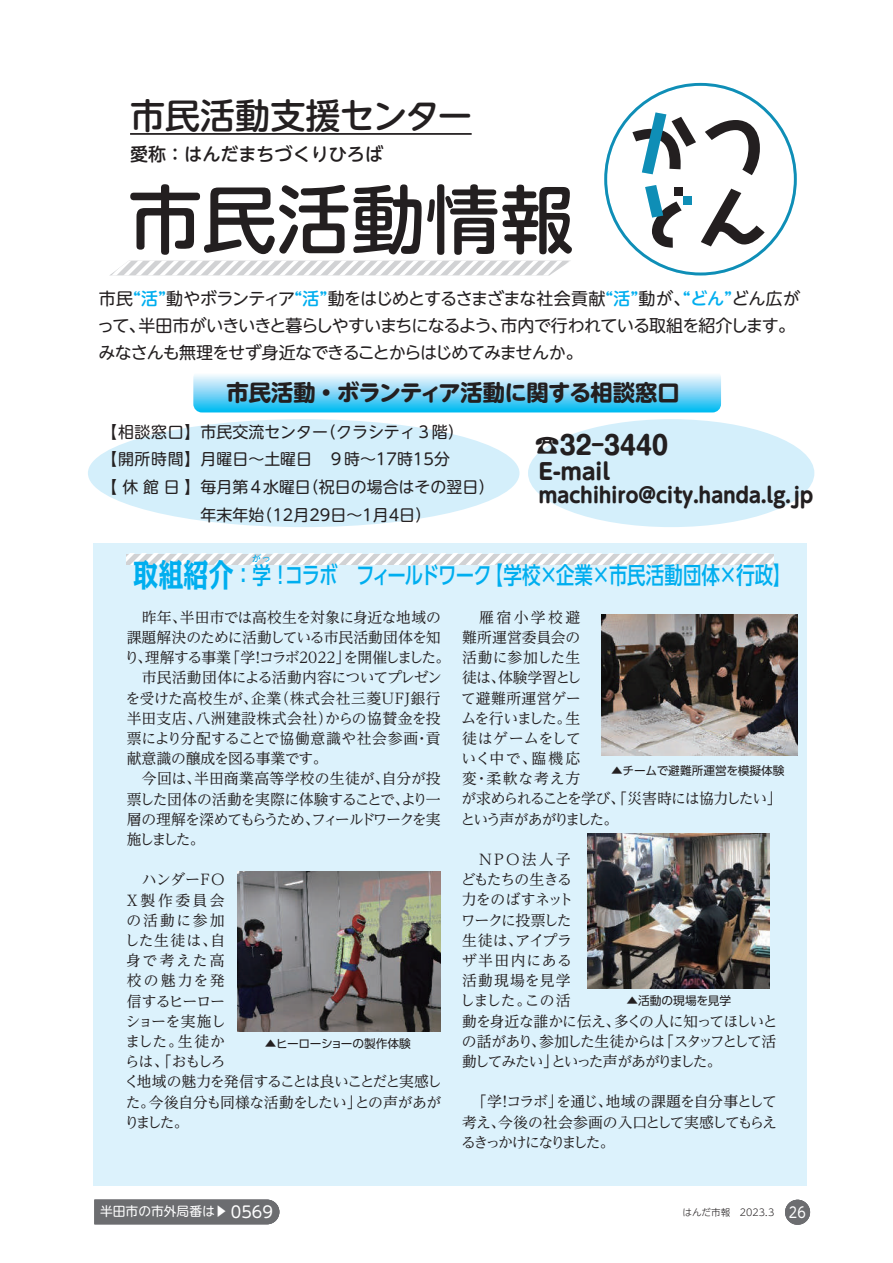
<style>
.page{position:relative;width:893px;height:1263px;background:#fff}
.page>*{position:absolute;margin:0;border:0;box-sizing:border-box;transform-origin:0 0}
.t1{font:500 74.4px "UD Shin M Go Pr 6 N";color:#231f20}
.t2{font:500 35.1px "UD Shin M Go Pr 6 N";color:#231f20}
.t3{font:700 31.95px "Kakumin Pro";color:#00aeef;scale:.79 1}
.t4{font:700 25.5px "Shin M Go Pr 6 N";letter-spacing:-.02em;color:#231f20}
.t5{font:500 23.4px "UD Shin Go Pr 6 N";letter-spacing:.005em;color:#00aeef;scale:.79 1}
.t6{font:500 23.4px "UD Shin Go Pr 6 N";letter-spacing:-.065em;color:#00aeef;scale:.79 1}
.t7{font:500 23.4px "UD Shin Go Pr 6 N";letter-spacing:-.045em;color:#00aeef;scale:.79 1}
.t8{font:700 22.35px "UD Shin M Go Pr 6 N";letter-spacing:-.025em;color:#231f20}
.t9{font:700 22.35px "UD Shin M Go Pr 6";color:#231f20}
.t10{font:700 20.7px "UD Shin M Go Pr 6";letter-spacing:-.02em;color:#231f20;scale:.95 1}
.t11{font:500 18px "UD Shin M Go Pr 6 N";color:#231f20}
.t12{font:16.95px/26.5px "UD Shin M Go Pr 6 N";letter-spacing:-.05em;color:#231f20;text-align:right}
.t13{font:15.9px/27.6px "UD Shin M Go Pr 6 N";color:#231f20}
.t14{font:15.9px "UD Shin M Go Pr 6 N";color:#fff}
.t15{font:14.85px/20.2px "UD Reimin Pr 6 N";letter-spacing:-.035em;color:#231f20}
.t16{font:14.85px/20.2px "UD Reimin Pr 6 N";letter-spacing:-.085em;color:#231f20}
.t17{font:14.85px/20.2px "UD Reimin Pr 6 N";letter-spacing:.065em;color:#231f20;text-align:right}
.t18{font:14.85px/20.2px "UD Reimin Pr 6 N";color:#231f20;text-align:right}
.t19{font:14.85px/20.2px "UD Reimin Pr 6 N";letter-spacing:-.095em;color:#231f20}
.t20{font:14.85px "UD Reimin Pr 6 N";letter-spacing:.03em;color:#231f20}
.t21{font:14.85px "UD Reimin Pr 6 N";letter-spacing:.015em;color:#231f20}
.t22{font:14.85px/20.2px "UD Reimin Pr 6 N";letter-spacing:-.15em;color:#231f20}
.t23{font:14.85px "UD Reimin Pr 6 N";letter-spacing:.075em;color:#231f20}
.t24{font:14.85px "UD Reimin Pr 6 N";letter-spacing:.02em;color:#231f20}
.t25{font:14.85px "UD Reimin Pr 6 N";letter-spacing:-.135em;color:#231f20}
.t26{font:14.85px/20.2px "UD Reimin Pr 6 N";letter-spacing:.05em;color:#231f20}
.t27{font:14.85px "UD Reimin Pr 6 N";letter-spacing:-.09em;color:#231f20}
.t28{font:14.85px "UD Reimin Pr 6 N";letter-spacing:-.165em;color:#231f20}
.t29{font:14.85px "UD Reimin Pr 6 N";letter-spacing:-.14em;color:#231f20}
.t30{font:14.85px "UD Reimin Pr 6 N";letter-spacing:.025em;color:#231f20}
.t31{font:14.85px "UD Reimin Pr 6 N";letter-spacing:-.015em;color:#231f20}
.t32{font:14.7px "UD Shin M Go Pr 6 N";color:#fff;scale:.87 1}
.t33{font:12.75px "UD Shin M Go Pr 6 N";color:#fff}
.t34{font:11.7px "UD Shin Go Pr 6 N";color:#231f20}
.t35{font:11.7px "UD Shin Go Pr 6 N";letter-spacing:-.02em;color:#231f20}
.t36{font:300 9.6px "UD Shin M Go Pr 6 N";color:#231f20}
.t37{font:500 9.6px "UD Shin Go Pr 6 N";color:#00aeef}
.s1{font-weight:500;color:#00aeef}
</style>
<div class="page">
<div style="left:88px;top:419px;width:431px;height:108px;background:#d4effb;border-radius:50%"></div>
<div style="left:528px;top:419px;width:286px;height:108px;background:#d4effb;border-radius:50%"></div>
<div style="left:94px;top:542px;width:713px;height:643px;background:#dcf2fc"></div>
<svg style="left:705px;top:120px;width:55px;height:55px"></svg>
<svg style="left:701px;top:189px;width:64px;height:57px"></svg>
<div style="left:674px;top:187px;width:9px;height:8px;background:#231f20"></div>
<div style="left:683px;top:196px;width:8px;height:8px;background:#0f8eb6"></div>
<svg style="left:645px;top:185px;width:37px;height:63px"></svg>
<svg style="left:632px;top:112px;width:64px;height:62px"></svg>
<svg style="left:110px;top:261px;width:460px;height:14px"></svg>
<svg style="left:127px;top:554px;width:647px;height:11px;background:#e4e4e5"></svg>
<svg style="left:193px;top:374px;width:528px;height:38px;background:#7fd7f7"></svg>
<img style="left:237px;top:871px;width:204px;height:160px">
<img style="left:601px;top:614px;width:196px;height:142px">
<hr style="left:130px;top:133px;width:342px;height:2px;background:#231f20">
<div style="left:94px;top:1199px;width:185px;height:25px;background:#6c6d70"></div>
<div style="left:785px;top:1200px;width:25px;height:25px;background:#6c6d70;border-radius:50%"></div>
<img style="left:588px;top:833px;width:182px;height:155px">
<h2 class="t2" style="left:130px;top:86px;width:344px">市民活動支援センター</h2>
<p class="t11" style="left:130px;top:139px;width:254px">愛称：はんだまちづくりひろば</p>
<h1 class="t1" style="left:128px;top:157px;width:448px">市民活動情報</h1>
<p class="t12" style="left:99px;top:285px;width:703px">市民<span class="s1">活“ ”</span>動やボランティア<span class="s1">活“ ”</span>動をはじめとするさまざまな社会貢献<span class="s1">活“ ”</span>動が、<span class="s1">“どん”</span>どん広が市内で行われている取組を紹介します。</p>
<p class="t12" style="left:138px;top:311px;width:371px">半田市がいきいきと暮らしやすいまちになるよう、</p>
<p class="t12" style="left:97px;top:311px;width:487px;text-align:left">って、<br>みなさんも無理をせず身近なできることからはじめてみませんか。</p>
<h3 class="t8" style="left:226px;top:373px;width:455px">市民活動・ボランティア活動に関する相談窓口</h3>
<p class="t13" style="left:101px;top:417px;width:228px">【相談窓口【市民交流センター</p>
<p class="t13" style="left:320px;top:417px;width:145px">（クラシティ３階(</p>
<p class="t13" style="left:256px;top:472px;width:239px;text-indent:47px">（祝日の場合はその翌日(（12月29日～1月4日(</p>
<p class="t13" style="left:101px;top:445px;width:350px">【開所時間【月曜日～土曜日　９時～17時15分【休館日【毎月第４水曜日</p>
<p class="t13" style="left:201px;top:500px;width:65px">年末年始</p>
<h3 class="t4" style="left:535px;top:424px;width:135px">☎32-3440</h3>
<h3 class="t9" style="left:538px;top:452px;width:73px">E-mail</h3>
<h3 class="t10" style="left:538px;top:478px;width:291px">machihiro@city.handa l g. .jp</h3>
<h3 class="t3" style="left:133px;top:550px;width:129px">取組紹介</h3>
<p class="t37" style="left:252px;top:551px;width:21px">がっ</p>
<h3 class="t6" style="left:285px;top:556px;width:263px">コラボ　フィールドワーク</h3>
<h3 class="t7" style="left:234px;top:556px;width:72px">：学！</h3>
<h3 class="t5" style="left:485px;top:556px;width:389px">【学校×企業×市民活動団体×行政【</h3>
<p class="t15" style="left:127px;top:607px;width:62px">　昨年、</p>
<p class="t15" style="left:127px;top:627px;width:316px">課題解決のために活動している市民活動団体を知</p>
<p class="t29" style="left:344px;top:645px;width:108px">を開催しました。</p>
<p class="t15" style="left:180px;top:607px;width:263px">半田市では高校生を対象に身近な地域の</p>
<p class="t18" style="left:226px;top:647px;width:126px">「学コラボ2022」</p>
<p class="t31" style="left:124px;top:645px;width:108px">り理解する事業</p>
<p class="t15" style="left:250px;top:647px;width:16px">！</p>
<p class="t15" style="left:137px;top:647px;width:16px">、</p>
<p class="t15" style="left:127px;top:667px;width:317px">　市民活動団体による活動内容についてプレゼン</p>
<p class="t20" style="left:274px;top:686px;width:168px">（株式会社三菱ＵＦＪ銀行</p>
<p class="t15" style="left:251px;top:687px;width:32px">企業</p>
<p class="t15" style="left:125px;top:687px;width:134px">を受けた高校生が、</p>
<p class="t20" style="left:195px;top:706px;width:139px">八洲建設株式会社）</p>
<p class="t15" style="left:127px;top:707px;width:77px">半田支店、</p>
<p class="t15" style="left:325px;top:707px;width:117px">からの協賛金を投</p>
<p class="t21" style="left:127px;top:726px;width:293px">票により分配することで協働意識や社会参画</p>
<p class="t15" style="left:127px;top:748px;width:203px">献意識の醸成を図る事業です。</p>
<p class="t15" style="left:382px;top:768px;width:60px">自分が投</p>
<p class="t15" style="left:426px;top:728px;width:16px">貢</p>
<p class="t15" style="left:415px;top:728px;width:16px">・</p>
<p class="t15" style="left:127px;top:768px;width:316px">　今回は、<br>票した団体の活動を実際に体験することでより一</p>
<p class="t24" style="left:194px;top:767px;width:197px">半田商業高等学校の生徒が、</p>
<p class="t16" style="left:127px;top:788px;width:316px;text-indent:268px">、<br>層の理解を深めてもらうためフィールドワークを実</p>
<p class="t15" style="left:305px;top:808px;width:16px">、</p>
<p class="t15" style="left:127px;top:829px;width:80px">施しました。</p>
<p class="t17" style="left:124px;top:869px;width:103px">　ハンダーＦＯ<br>Ｘ製作委員会の活動に参加した生徒は 自、身で考えた高校の魅力を発信するヒーローショーを実施し生徒か</p>
<p class="t15" style="left:125px;top:1031px;width:59px">ました。</p>
<p class="t15" style="left:125px;top:1051px;width:102px">らは、「おもしろ</p>
<p class="t16" style="left:125px;top:1071px;width:319px">く地域の魅力を発信することは良いことだと実感し</p>
<p class="t15" style="left:355px;top:1091px;width:88px">との声があが</p>
<p class="t35" style="left:265px;top:1034px;width:148px">▲ヒーローショーの製作体験</p>
<p class="t15" style="left:149px;top:1091px;width:214px">今後自分も同様な活動をしたい」</p>
<p class="t15" style="left:124px;top:1091px;width:66px">た。<br>りました。</p>
<p class="t18" style="left:462px;top:606px;width:121px">　雁宿小学校避難所運営委員会の活動に参加した生体験学習とし</p>
<p class="t15" style="left:462px;top:667px;width:45px">徒は、</p>
<p class="t30" style="left:461px;top:686px;width:121px">て避難所運営ゲー</p>
<p class="t27" style="left:461px;top:706px;width:120px">ムを行いました生。</p>
<p class="t20" style="left:462px;top:726px;width:120px">徒はゲームをして</p>
<p class="t15" style="left:532px;top:748px;width:50px">臨機応</p>
<p class="t26" style="left:486px;top:748px;width:95px;text-indent:-25px">いく中で、<br>柔軟な考え方</p>
<p class="t34" style="left:611px;top:761px;width:175px">▲チームで避難所運営を模擬体験</p>
<p class="t19" style="left:461px;top:768px;width:323px">変<br>が求められることを学び、「災害時には協力したい「という声があがりました。</p>
<p class="t15" style="left:461px;top:849px;width:114px;text-align:right">　NPO法人子どもたちの生きる力をのばすネットワークに投票したアイプラ</p>
<p class="t15" style="left:474px;top:768px;width:16px">・</p>
<p class="t15" style="left:462px;top:930px;width:62px">生徒は、</p>
<p class="t23" style="left:462px;top:948px;width:112px">ザ半田内にある</p>
<p class="t23" style="left:462px;top:968px;width:110px">活動現場を見学</p>
<p class="t15" style="left:525px;top:990px;width:47px">この活</p>
<p class="t15" style="left:460px;top:990px;width:73px">しました。</p>
<p class="t34" style="left:626px;top:991px;width:106px">▲活動の現場を見学</p>
<p class="t15" style="left:462px;top:1010px;width:160px">動を身近な誰かに伝え、</p>
<p class="t16" style="left:614px;top:1010px;width:165px">多くの人に知ってほしいと</p>
<p class="t15" style="left:462px;top:1031px;width:205px">の話があり参加した生徒からは</p>
<p class="t28" style="left:659px;top:1029px;width:119px">「スタッフとして活</p>
<p class="t15" style="left:531px;top:1031px;width:16px">、</p>
<p class="t15" style="left:462px;top:1051px;width:97px">動してみたい」</p>
<p class="t25" style="left:551px;top:1049px;width:172px">といった声があがりました。</p>
<p class="t15" style="left:462px;top:1091px;width:102px">　「学コラボ」</p>
<p class="t15" style="left:606px;top:1091px;width:173px">地域の課題を自分事として</p>
<p class="t15" style="left:556px;top:1091px;width:58px">を通じ、</p>
<p class="t15" style="left:497px;top:1091px;width:281px">！<br>今後の社会参画の入口として実感してもらえ</p>
<p class="t22" style="left:461px;top:1111px;width:155px">考え、<br>るきっかけになりました。</p>
<p class="t14" style="left:231px;top:1198px;width:44px">0569</p>
<p class="t33" style="left:100px;top:1201px;width:129px">半田市の市外局番は▶</p>
<p class="t36" style="left:682px;top:1205px;width:49px">はんだ市報</p>
<p class="t36" style="left:740px;top:1205px;width:36px">2023.3</p>
<p class="t32" style="left:789px;top:1200px;width:21px">26</p>
</div>
